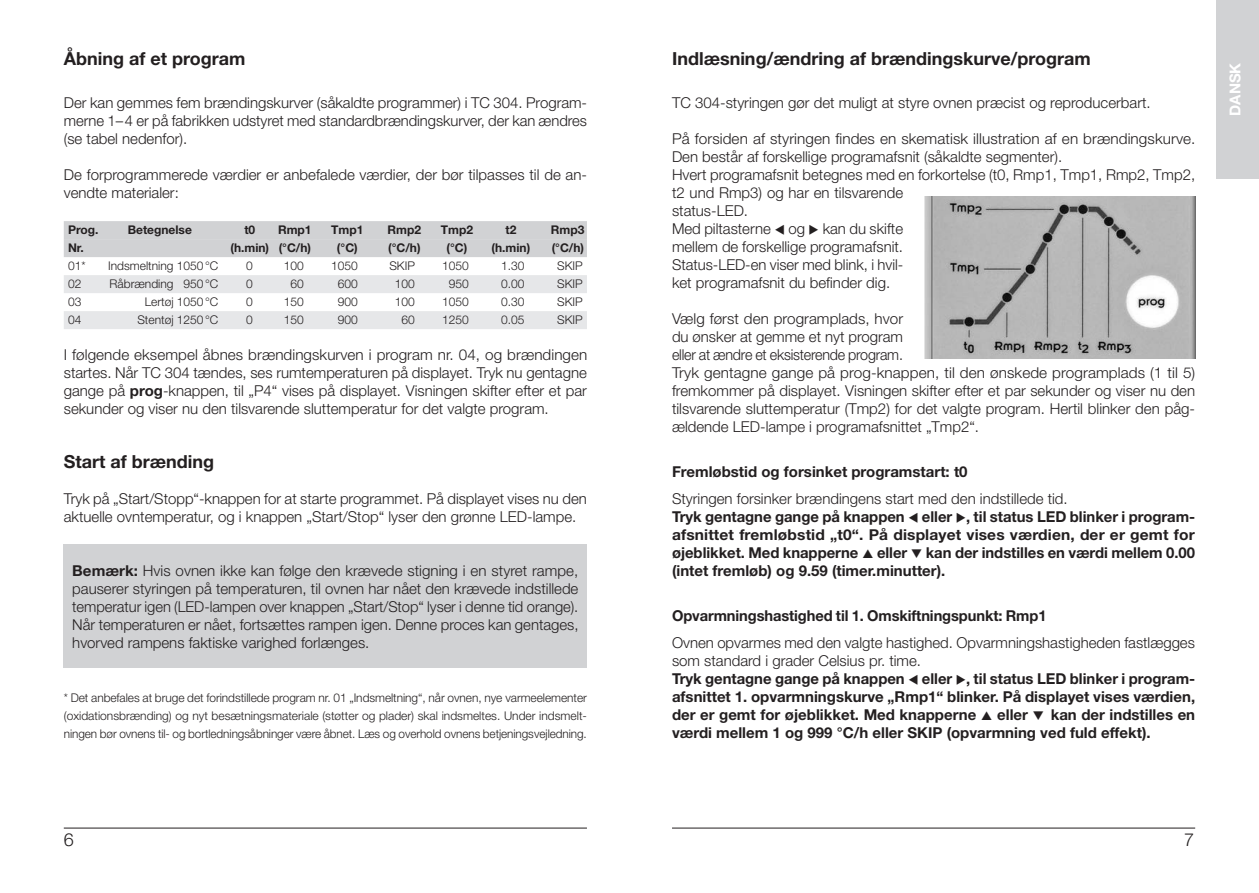
<style>
.page{position:relative;width:1259px;height:893px;background:#fff}
.page>*{position:absolute;margin:0;border:0;box-sizing:border-box;transform-origin:0 0}
.t1{font:700 18px "Helvetica Neue LT Pro";color:#231f20}
.t2{font:300 18px "Helvetica Neue LT Pro";color:#231f20}
.t3{font:300 15px/18px "Helvetica Neue LT Pro";color:#231f20}
.t4{font:700 15px/18px "Helvetica Neue LT Pro";color:#231f20}
.t5{font:700 15px "Helvetica Neue LT Pro";color:#fff}
.t6{font:300 12px/18px "Helvetica Neue LT Pro";color:#231f20;text-align:justify}
.t7{font:700 12px "Helvetica Neue LT Pro";color:#231f20}
.s1{font-weight:700}
.s2{font-weight:300}
</style>
<div class="page">
<div style="left:1216px;top:0;width:43px;height:179px;background:#d1d2d4"></div>
<hr style="left:64px;top:828px;width:523px;height:1px;background:#231f20">
<hr style="left:672px;top:828px;width:523px;height:1px;background:#231f20">
<div style="left:64px;top:221px;width:523px;height:18px;background:#d1d2d4"></div>
<div style="left:64px;top:239px;width:523px;height:18px;background:#d1d2d4"></div>
<div style="left:64px;top:275px;width:523px;height:18px;background:#e6e7e9"></div>
<div style="left:64px;top:311px;width:523px;height:18px;background:#e6e7e9"></div>
<div style="left:64px;top:544px;width:523px;height:124px;background:#d1d2d4"></div>
<img style="left:924px;top:196px;width:271px;height:163px">
<p class="t1" style="left:64px;top:47px;width:183px">Åbning af et program</p>
<p class="t3" style="left:64px;top:93px;width:525px;text-align:justify">Der kan gemmes fem brændingskurver (såkaldte programmer) i TC 304. Program&shy;merne 1–4 er på fabrikken udstyret med standardbrændingskurver, der kan ændres (se tabel nedenfor).</p>
<p class="t3" style="left:64px;top:165px;width:524px">De forprogrammerede værdier er anbefalede værdier, der bør tilpasses til de an&shy;vendte materialer:</p>
<p class="t7" style="left:68px;top:222px;width:32px">Prog.</p>
<p class="t7" style="left:128px;top:222px;width:66px">Betegnelse</p>
<p class="t7" style="left:244px;top:222px;width:12px">t0</p>
<p class="t7" style="left:278px;top:222px;width:35px">Rmp1</p>
<p class="t7" style="left:331px;top:222px;width:34px">Tmp1</p>
<p class="t7" style="left:388px;top:222px;width:35px">Rmp2</p>
<p class="t7" style="left:441px;top:222px;width:34px">Tmp2</p>
<p class="t7" style="left:505px;top:222px;width:12px">t2</p>
<p class="t7" style="left:551px;top:222px;width:35px">Rmp3</p>
<p class="t7" style="left:68px;top:240px;width:17px">Nr.</p>
<p class="t7" style="left:230px;top:240px;width:82px">(h.min) (°C/h)</p>
<p class="t7" style="left:337px;top:240px;width:22px">(°C)</p>
<p class="t7" style="left:388px;top:240px;width:34px">(°C/h)</p>
<p class="t7" style="left:446px;top:240px;width:22px">(°C)</p>
<p class="t7" style="left:491px;top:240px;width:40px">(h.min)</p>
<p class="t7" style="left:552px;top:240px;width:34px">(°C/h)</p>
<p class="t6" style="left:68px;top:256px;width:19px">01*</p>
<p class="t6" style="left:108px;top:256px;width:112px">Indsmeltning 1050°C</p>
<p class="t6" style="left:246px;top:256px;width:8px">0</p>
<p class="t6" style="left:284px;top:256px;width:22px">100</p>
<p class="t6" style="left:331px;top:256px;width:28px">1050</p>
<p class="t6" style="left:389px;top:256px;width:27px">SKIP</p>
<p class="t6" style="left:442px;top:256px;width:28px">1050</p>
<p class="t6" style="left:501px;top:256px;width:25px">1.30</p>
<p class="t6" style="left:557px;top:256px;width:27px">SKIP</p>
<p class="t6" style="left:68px;top:274px;width:15px">02</p>
<p class="t6" style="left:110px;top:274px;width:110px">Råbrænding 950°C</p>
<p class="t6" style="left:246px;top:274px;width:8px">0</p>
<p class="t6" style="left:290px;top:274px;width:15px">60</p>
<p class="t6" style="left:338px;top:274px;width:22px">600</p>
<p class="t6" style="left:395px;top:274px;width:22px">100</p>
<p class="t6" style="left:449px;top:274px;width:22px">950</p>
<p class="t6" style="left:501px;top:274px;width:25px">0.00</p>
<p class="t6" style="left:557px;top:274px;width:27px">SKIP</p>
<p class="t6" style="left:68px;top:292px;width:15px">03</p>
<p class="t6" style="left:145px;top:292px;width:75px">Lertøj 1050°C</p>
<p class="t6" style="left:246px;top:292px;width:8px">0</p>
<p class="t6" style="left:284px;top:292px;width:22px">150</p>
<p class="t6" style="left:338px;top:292px;width:22px">900</p>
<p class="t6" style="left:395px;top:292px;width:22px">100</p>
<p class="t6" style="left:442px;top:292px;width:28px">1050</p>
<p class="t6" style="left:501px;top:292px;width:25px">0.30</p>
<p class="t6" style="left:557px;top:292px;width:27px">SKIP</p>
<p class="t6" style="left:68px;top:310px;width:15px">04</p>
<p class="t6" style="left:137px;top:310px;width:82px">Stentøj 1250°C</p>
<p class="t6" style="left:246px;top:310px;width:8px">0</p>
<p class="t6" style="left:284px;top:310px;width:22px">150</p>
<p class="t6" style="left:338px;top:310px;width:22px">900</p>
<p class="t6" style="left:401px;top:310px;width:15px">60</p>
<p class="t6" style="left:442px;top:310px;width:28px">1250</p>
<p class="t6" style="left:501px;top:310px;width:25px">0.05</p>
<p class="t6" style="left:557px;top:310px;width:27px">SKIP</p>
<p class="t3" style="left:64px;top:345px;width:525px;text-align:justify">I følgende eksempel åbnes brændingskurven i program nr. 04, og brændingen startes. Når TC 304 tændes, ses rumtemperaturen på displayet. Tryk nu gentagne gange på <span class="s1">prog</span>-knappen, til „P4“ vises på displayet. Visningen skifter efter et par sekunder og viser nu den tilsvarende sluttemperatur for det valgte program.</p>
<p class="t1" style="left:64px;top:450px;width:152px">Start af brænding</p>
<p class="t3" style="left:64px;top:489px;width:524px">Tryk på „Start/Stopp“-knappen for at starte programmet. På displayet vises nu den aktuelle ovntemperatur, og i knappen „Start/Stop“ lyser den grønne LED-lampe.</p>
<p class="t3" style="left:72px;top:561px;width:508px;text-align:justify"><span class="s1">Bemærk:</span> Hvis ovnen ikke kan følge den krævede stigning i en styret rampe, pauserer styringen på temperaturen, til ovnen har nået den krævede indstillede temperatur igen (LED-lampen over knappen „Start/Stop“ lyser i denne tid orange).<br>Når temperaturen er nået, fortsættes rampen igen. Denne proces kan gentages, hvorved rampens faktiske varighed forlænges.</p>
<p class="t6" style="left:64px;top:688px;width:525px">* Det anbefales at bruge det forindstillede program nr. 01 „Indsmeltning“, når ovnen, nye varmeelementer (oxidationsbrænding) og nyt besætningsmateriale (støtter og plader) skal indsmeltes. Under indsmelt&shy;ningen bør ovnens til- og bortledningsåbninger være åbnet. Læs og overhold ovnens betjeningsvejledning.</p>
<p class="t1" style="left:672px;top:47px;width:420px">Indlæsning/ændring af brændingskurve/program</p>
<p class="t3" style="left:672px;top:93px;width:480px">TC 304-styringen gør det muligt at styre ovnen præcist og reproducerbart.</p>
<p class="t3" style="left:672px;top:129px;width:525px">På forsiden af styringen findes en skematisk illustration af en brændingskurve.<br>Den består af forskellige programafsnit (såkaldte segmenter).<br>Hvert programafsnit betegnes med en forkortelse (t0, Rmp1, Tmp1, Rmp2, Tmp2, t2 und Rmp3) og har en tilsvarende<br>status-LED.<br>Med piltasterne ▼ og ◆ kan du skifte<br>mellem de forskellige programafsnit.<br>Status-LED-en viser med blink, i hvil-<br>ket programafsnit du befinder dig.</p>
<p class="t3" style="left:672px;top:309px;width:525px">Vælg først den programplads, hvor<br>du ønsker at gemme et nyt program<br>eller at ændre et eksisterende program.<br>Tryk gentagne gange på prog-knappen, til den ønskede programplads (1 til 5) fremkommer på displayet. Visningen skifter efter et par sekunder og viser nu den tilsvarende sluttemperatur (Tmp2) for det valgte program. Hertil blinker den påg&shy;ældende LED-lampe i programafsnittet „Tmp2“.</p>
<p class="t4" style="left:672px;top:462px;width:297px">Fremløbstid og forsinket programstart: t0</p>
<p class="t4" style="left:672px;top:489px;width:525px"><span class="s2">Styringen forsinker brændingens start med den indstillede tid.<br></span>Tryk gentagne gange på knappen ▼ eller ◆, til status LED blinker i program&shy;afsnittet fremløbstid „t0“. På displayet vises værdien, der er gemt for øjeblikket. Med knapperne eller ❑ kan der indstilles en værdi mellem 0.00 (intet fremløb) og 9.59 (timer.minutter).</p>
<p class="t4" style="left:672px;top:606px;width:376px">Opvarmningshastighed til 1. Omskiftningspunkt: Rmp1</p>
<p class="t4" style="left:672px;top:633px;width:525px"><span class="s2">Ovnen opvarmes med den valgte hastighed. Opvarmningshastigheden fastlægges som standard i grader Celsius pr. time.<br></span>Tryk gentagne gange på knappen ▼ eller ◆, til status LED blinker i program&shy;afsnittet 1. opvarmningskurve „Rmp1“ blinker. På displayet vises værdien, der er gemt for øjeblikket. Med knapperne</p>
<p class="t4" style="left:672px;top:705px;width:524px;text-indent:325px">eller ❑ kan der indstilles en værdi mellem 1 og 999 °C/h eller SKIP (opvarmning ved fuld effekt).</p>
<p class="t5" style="left:1225px;top:116px;width:55px;rotate:-90deg">DANSK</p>
<p class="t2" style="left:64px;top:829px;width:12px">6</p>
<p class="t2" style="left:1184px;top:829px;width:12px">7</p>
</div>
